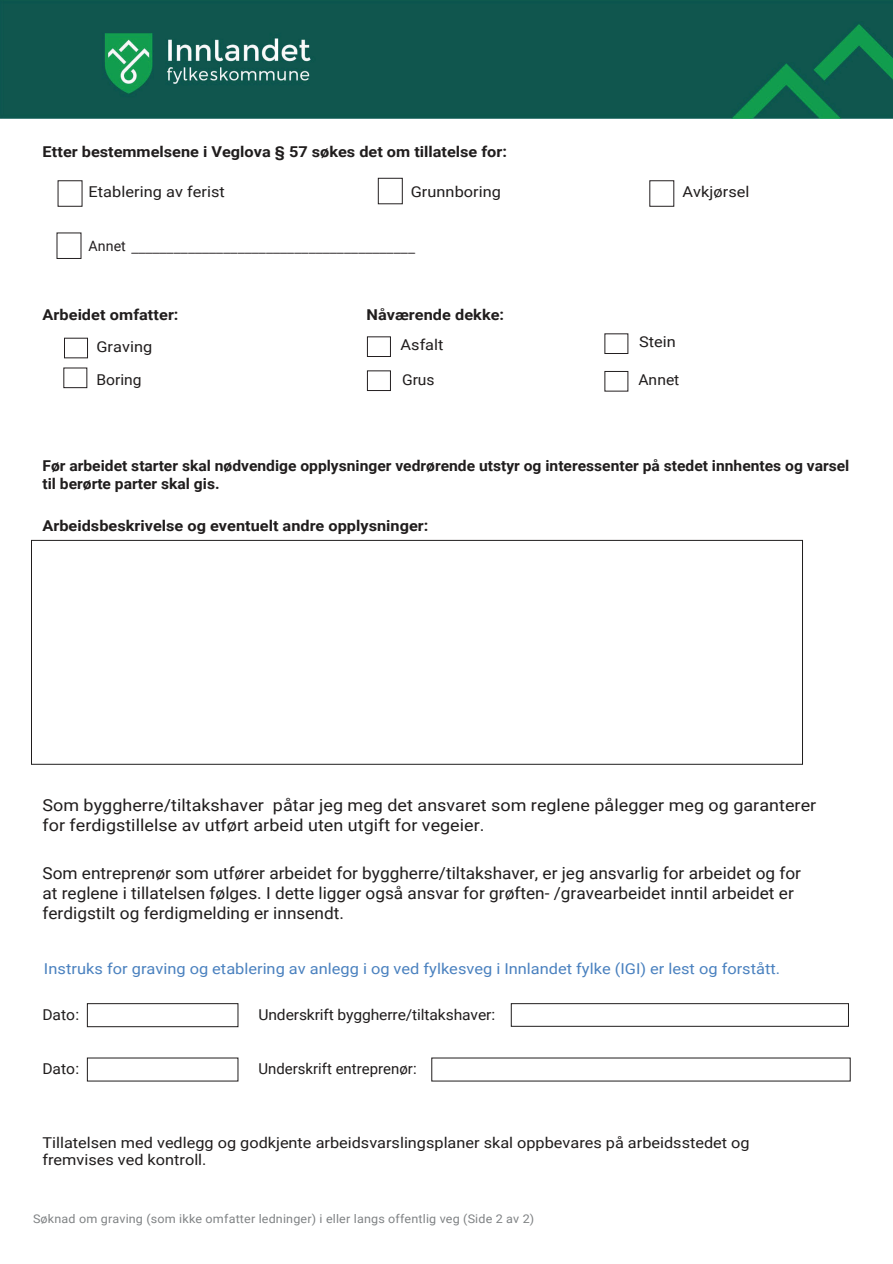
<style>
.page{position:relative;width:893px;height:1264px;background:#fff}
.page>*{position:absolute;margin:0;border:0;box-sizing:border-box;transform-origin:0 0}
.t1{font:16.5px/19.8px "Roboto";color:#201d1d;scale:1.04 1}
.t2{font:16.5px/19.8px "Roboto";color:#201d1d;scale:1.08 1}
.t3{font:15px/18px "Roboto";color:#201d1d;scale:1.09 1}
.t4{font:700 15px/18px "Roboto";color:#201d1d;scale:1.05 1}
.t5{font:15px "Roboto";color:#4a81bf;scale:1.09 1}
.t6{font:700 15px "Roboto";color:#201d1d;scale:1.09 1}
.t7{font:15px "Roboto";color:#201d1d;scale:1.05 1}
.t8{font:700 15px "Roboto";color:#201d1d;scale:1.09 1}
.t9{font:15px "Roboto";color:#201d1d}
.t10{font:14.25px "Calibri";color:#231f20}
.t11{font:12px "Roboto";letter-spacing:.015em;color:#808385;scale:1.05 1}
.s1{font-style:inherit}
.s2{font-family:"Roboto"}
</style>
<div class="page">
<div style="left:87px;top:1003px;width:151px;height:23px;border:1px solid #201d1d"></div>
<div style="left:64px;top:368px;width:23px;height:20px;border:1px solid #231f20"></div>
<div style="left:378px;top:178px;width:24px;height:26px;border:1px solid #231f20"></div>
<div style="left:31px;top:540px;width:772px;height:224px;border:1px solid #201d1d"></div>
<div style="left:511px;top:1003px;width:338px;height:23px;border:1px solid #201d1d"></div>
<div style="left:64px;top:338px;width:24px;height:20px;border:1px solid #231f20"></div>
<div style="left:367px;top:336px;width:24px;height:20px;border:1px solid #231f20"></div>
<div style="left:367px;top:370px;width:24px;height:20px;border:1px solid #231f20"></div>
<div style="left:605px;top:371px;width:23px;height:20px;border:1px solid #231f20"></div>
<img style="left:0;top:0;width:893px;height:118px">
<p class="t8" style="left:43px;top:141px;width:428px"><span class="s1">Etter</span> bestemmelsene i Veglova § 57 søkes det om tillatelse for:</p>
<p class="t3" style="left:88px;top:182px;width:127px">Etablering av ferist</p>
<p class="t3" style="left:411px;top:182px;width:84px">Grunnboring</p>
<p class="t3" style="left:683px;top:182px;width:63px">Avkjørsel</p>
<p class="t10" style="left:88px;top:236px;width:328px"><span class="s2">Annet</span> ________________________________________</p>
<p class="t6" style="left:42px;top:304px;width:126px">Arbeidet omfatter:</p>
<p class="t6" style="left:366px;top:304px;width:128px">Nåværende dekke:</p>
<p class="t3" style="left:96px;top:337px;width:53px">Graving</p>
<p class="t3" style="left:401px;top:335px;width:41px">Asfalt</p>
<p class="t3" style="left:639px;top:332px;width:35px">Stein</p>
<p class="t7" style="left:96px;top:368px;width:44px">Boring</p>
<p class="t7" style="left:402px;top:368px;width:33px">Grus</p>
<p class="t7" style="left:638px;top:368px;width:40px">Annet</p>
<p class="t4" style="left:42px;top:455px;width:770px">Før arbeidet starter skal nødvendige opplysninger vedrørende utstyr og interessenter på stedet innhentes og varsel til berørte parter skal gis.</p>
<p class="t6" style="left:42px;top:515px;width:356px">Arbeidsbeskrivelse og eventuelt andre opplysninger:</p>
<p class="t2" style="left:42px;top:794px;width:718px">Som byggherre/tiltakshaver påtar jeg meg det ansvaret som reglene pålegger meg og garanterer for ferdigstillelse av utført arbeid uten utgift for vegeier.</p>
<p class="t1" style="left:42px;top:862px;width:731px">Som entreprenør som utfører arbeidet for byggherre/tiltakshaver, er jeg ansvarlig for arbeidet og for at reglene i tillatelsen følges. I dette ligger også ansvar for grøften- /gravearbeidet inntil arbeidet er ferdigstilt og ferdigmelding er innsendt.</p>
<p class="t5" style="left:44px;top:957px;width:677px">Instruks for graving og etablering av anlegg i og ved fylkesveg i Innlandet fylke (IGI) er lest og forstått.</p>
<p class="t7" style="left:42px;top:1003px;width:36px">Dato:</p>
<p class="t7" style="left:258px;top:1003px;width:227px">Underskrift byggherre/tiltakshaver:</p>
<p class="t7" style="left:42px;top:1057px;width:36px">Dato:</p>
<p class="t9" style="left:258px;top:1057px;width:160px">Underskrift entreprenør:</p>
<p class="t3" style="left:42px;top:1132px;width:650px">Tillatelsen med vedlegg og godkjente arbeidsvarslingsplaner skal oppbevares på arbeidsstedet og fremvises ved kontroll.</p>
<p class="t11" style="left:33px;top:1210px;width:479px">Søknad om graving (som ikke omfatter ledninger) i eller langs offentlig veg (Side <span class="s1">2</span> av <span class="s1">2</span>)</p>
</div>
